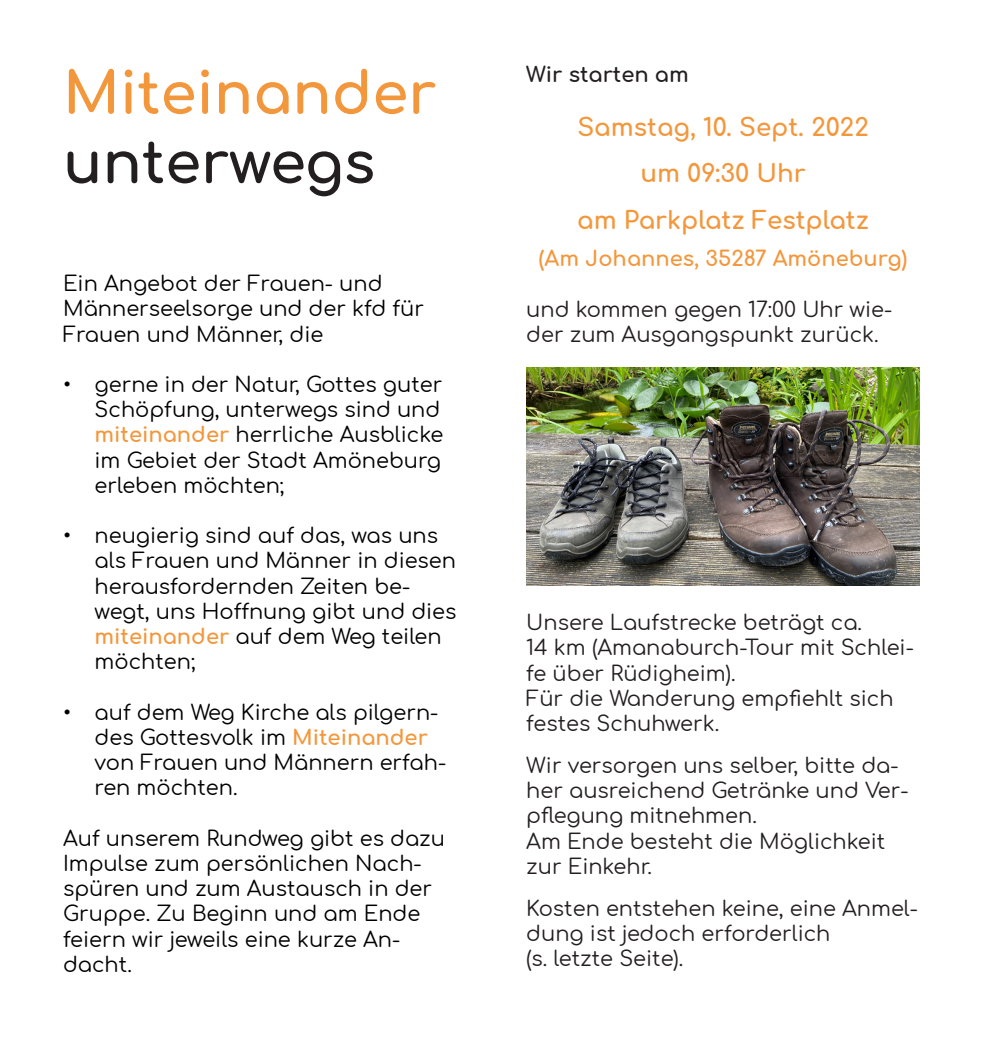
<style>
.page{position:relative;width:983px;height:1042px;background:#fff}
.page>*{position:absolute;margin:0;border:0;box-sizing:border-box;transform-origin:0 0}
.t1{font:700 57.75px "Comfortaa";color:#f3973c}
.t2{font:700 57.75px "Comfortaa";color:#231f20}
.t3{font:700 24.5px "Comfortaa";color:#f3973c}
.t4{font:21px/25.2px "Comfortaa";color:#000}
.t5{font:21px/25.2px "Comfortaa";color:#231f20}
.t6{font:700 21px "Comfortaa";color:#f3973c}
.t7{font:700 21px "Comfortaa";color:#231f20}
.s1{font-weight:700;color:#f3973c}
</style>
<div class="page">
<img style="left:526px;top:367px;width:393px;height:218px">
<p class="t1" style="left:63px;top:40px;width:374px">Miteinander</p>
<p class="t2" style="left:63px;top:109px;width:313px">unterwegs</p>
<p class="t4" style="left:63px;top:268px;width:321px">Ein Angebot der Frauen- und</p>
<p class="t4" style="left:63px;top:293px;width:362px">Männerseelsorge und der kfd für<br>Frauen und Männer, die</p>
<p class="t4" style="left:94px;top:369px;width:350px;text-indent:-32px">• gerne in der Natur, Gottes guter<br>Schöpfung, unterwegs sind und <span class="s1">miteinander</span> herrliche Ausblicke im Gebiet der Stadt Amöneburg erleben möchten;</p>
<p class="t4" style="left:94px;top:520px;width:363px;text-indent:-32px">• neugierig sind auf das, was uns als Frauen und Männer in diesen herausfordernden Zeiten be&shy;wegt, uns Hoffnung gibt und dies <span class="s1">miteinander</span> auf dem Weg teilen möchten;</p>
<p class="t4" style="left:94px;top:697px;width:353px;text-indent:-32px">• auf dem Weg Kirche als pilgern&shy;des Gottesvolk im <span class="s1">Miteinander </span>von Frauen und Männern erfah&shy;ren möchten.</p>
<p class="t4" style="left:63px;top:823px;width:383px">Auf unserem Rundweg gibt es dazu<br>Impulse zum persönlichen Nach&shy;spüren und zum Austausch in der<br>Gruppe. Zu Beginn und am Ende feiern wir jeweils eine kurze An&shy;dacht.</p>
<p class="t7" style="left:526px;top:55px;width:164px">Wir starten am</p>
<p class="t3" style="left:577px;top:105px;width:293px">Samstag, 10. Sept. 2022</p>
<p class="t3" style="left:640px;top:151px;width:167px">um 09:30 Uhr</p>
<p class="t3" style="left:577px;top:197px;width:293px">am Parkplatz Festplatz</p>
<p class="t6" style="left:538px;top:239px;width:370px">(Am Johannes, 35287 Amöneburg)</p>
<p class="t5" style="left:526px;top:294px;width:367px">und kommen gegen 17:00 Uhr wie&shy;der zum Ausgangspunkt zurück.</p>
<p class="t5" style="left:526px;top:607px;width:337px">Unsere Laufstrecke beträgt ca.</p>
<p class="t5" style="left:526px;top:632px;width:389px">14 km (Amanaburch-Tour mit Schlei&shy;fe über Rüdigheim).<br>Für die Wanderung empfiehlt sich festes Schuhwerk.</p>
<p class="t5" style="left:526px;top:750px;width:384px">Wir versorgen uns selber, bitte da&shy;her ausreichend Getränke und Ver&shy;pflegung mitnehmen.</p>
<p class="t5" style="left:526px;top:826px;width:360px">Am Ende besteht die Möglichkeit zur Einkehr.</p>
<p class="t5" style="left:526px;top:893px;width:393px">Kosten entstehen keine, eine Anmel&shy;dung ist jedoch erforderlich</p>
<p class="t5" style="left:526px;top:943px;width:159px">(s. letzte Seite).</p>
</div>
